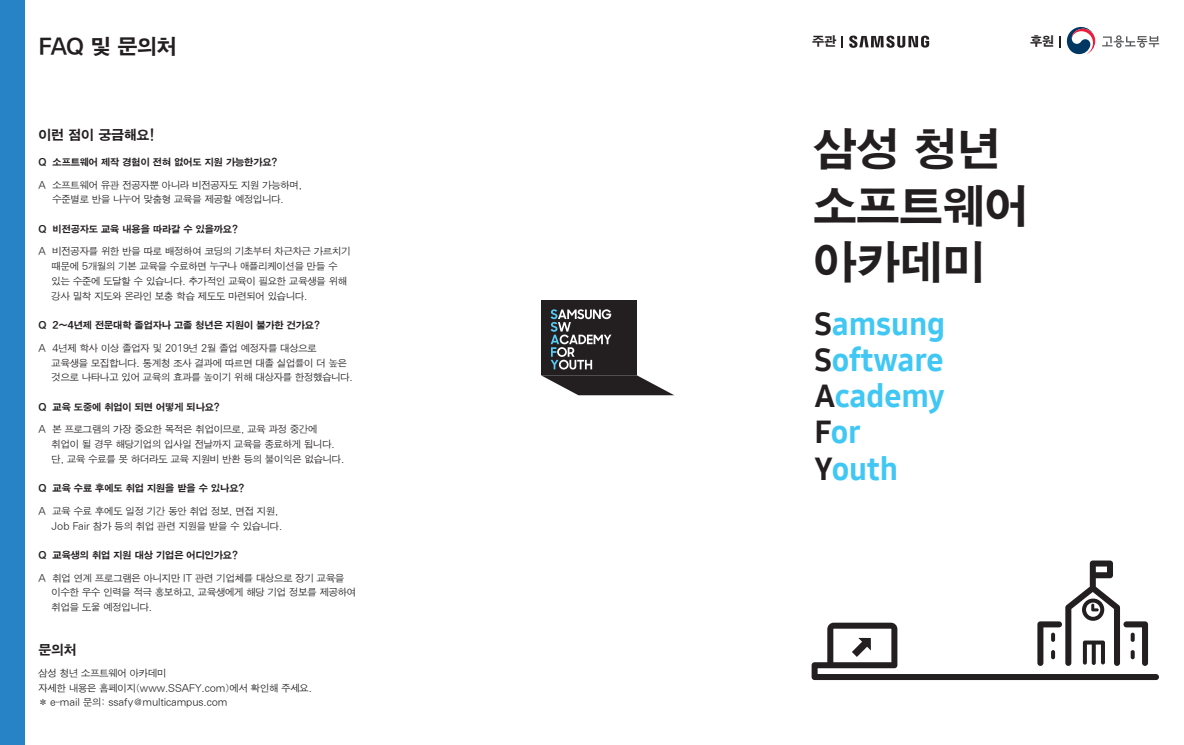
<style>
.page{position:relative;width:1184px;height:745px;background:#fff}
.page>*{position:absolute;margin:0;border:0;box-sizing:border-box;transform-origin:0 0}
.t1{font:46.5px "SMK Gothic Pro";letter-spacing:-.075em;color:#231f20}
.t2{font:31.88px "Samsung One 800";color:#40c7f4}
.t3{font:21.62px "SMK Gothic Pro";letter-spacing:-.085em;color:#231f20}
.t4{font:13.75px "SMK Gothic Pro";letter-spacing:-.075em;color:#231f20}
.t5{font:13px "SMK Gothic Pro";color:#231f20}
.t6{font:9.88px/14.8px "SMJ Gothic Pro";letter-spacing:-.075em;color:#231f20}
.t7{font:9.88px "SMK Gothic Pro";letter-spacing:-.075em;color:#231f20}
.s1{color:#231f20}
</style>
<div class="page">
<div style="left:0;top:0;width:25px;height:744px;background:#2783c5"></div>
<div style="left:541px;top:300px;width:95px;height:75px;background:#231f20"></div>
<svg style="left:541px;top:375px;width:133px;height:20px"></svg>
<svg style="left:550px;top:309px;width:61px;height:60px"></svg>
<svg style="left:1102px;top:35px;width:57px;height:13px"></svg>
<svg style="left:1066px;top:27px;width:29px;height:27px"></svg>
<svg style="left:849px;top:36px;width:80px;height:12px"></svg>
<svg style="left:811px;top:560px;width:347px;height:119px"></svg>
<p class="t3" style="left:38px;top:35px;width:141px">FAQ 및 문의처</p>
<p class="t4" style="left:38px;top:127px;width:119px">이런 점이 궁금해요!</p>
<p class="t7" style="left:38px;top:157px;width:241px">Q 소프트웨어 제작 경험이 전혀 없어도 지원 가능한가요?</p>
<p class="t6" style="left:38px;top:177px;width:265px">A 소프트웨어 유관 전공자뿐 아니라 비전공자도 지원 가능하며,</p>
<p class="t6" style="left:52px;top:192px;width:233px">수준별로 반을 나누어 맞춤형 교육을 제공할 예정입니다.</p>
<p class="t7" style="left:38px;top:224px;width:202px">Q 비전공자도 교육 내용을 따라갈 수 있을까요?</p>
<p class="t6" style="left:51px;top:244px;width:301px;text-indent:-13px">A 비전공자를 위한 반을 따로 배정하여 코딩의 기초부터 차근차근 가르치기 때문에 5개월의 기본 교육을 수료하면 누구나 애플리케이션을 만들 수 있는 수준에 도달할 수 있습니다. 추가적인 교육이 필요한 교육생을 위해</p>
<p class="t6" style="left:51px;top:288px;width:258px">강사 밀착 지도와 온라인 보충 학습 제도도 마련되어 있습니다.</p>
<p class="t7" style="left:38px;top:320px;width:284px">Q 2~4년제 전문대학 졸업자나 고졸 청년은 지원이 불가한 건가요?</p>
<p class="t6" style="left:38px;top:340px;width:280px">A 4년제 학사 이상 졸업자 및 2019년 2월 졸업 예정자를 대상으로</p>
<p class="t6" style="left:51px;top:355px;width:303px">교육생을 모집합니다. 통계청 조사 결과에 따르면 대졸 실업률이 더 높은 것으로 나타나고 있어 교육의 효과를 높이기 위해 대상자를 한정했습니다.</p>
<p class="t7" style="left:38px;top:401px;width:184px">Q 교육 도중에 취업이 되면 어떻게 되나요?</p>
<p class="t6" style="left:38px;top:422px;width:281px">A 본 프로그램의 가장 중요한 목적은 취업이므로, 교육 과정 중간에</p>
<p class="t6" style="left:51px;top:437px;width:285px">취업이 될 경우 해당기업의 입사일 전날까지 교육을 종료하게 됩니다.</p>
<p class="t6" style="left:51px;top:451px;width:295px">단, 교육 수료를 못 하더라도 교육 지원비 반환 등의 불이익은 없습니다.</p>
<p class="t7" style="left:38px;top:483px;width:208px">Q 교육 수료 후에도 취업 지원을 받을 수 있나요?</p>
<p class="t6" style="left:38px;top:503px;width:242px">A 교육 수료 후에도 일정 기간 동안 취업 정보, 면접 지원,</p>
<p class="t6" style="left:51px;top:518px;width:233px">Job Fair 참가 등의 취업 관련 지원을 받을 수 있습니다.</p>
<p class="t7" style="left:38px;top:549px;width:202px">Q 교육생의 취업 지원 대상 기업은 어디인가요?</p>
<p class="t6" style="left:51px;top:570px;width:306px;text-indent:-13px">A 취업 연계 프로그램은 아니지만 IT 관련 기업체를 대상으로 장기 교육을 이수한 우수 인력을 적극 홍보하고, 교육생에게 해당 기업 정보를 제공하여 취업을 도울 예정입니다.</p>
<p class="t4" style="left:38px;top:642px;width:41px">문의처</p>
<p class="t6" style="left:38px;top:665px;width:130px">삼성 청년 소프트웨어 아카데미</p>
<p class="t6" style="left:38px;top:680px;width:275px">자세한 내용은 홈페이지(www.SSAFY.com)에서 확인해 주세요.</p>
<p class="t6" style="left:38px;top:694px;width:191px">✽ e-mail 문의: ssafy@multicampus.com</p>
<p class="t5" style="left:811px;top:35px;width:27px">주관</p>
<p class="t5" style="left:1029px;top:35px;width:27px">후원</p>
<p class="t1" style="left:811px;top:125px;width:192px">삼성 청년</p>
<p class="t1" style="left:811px;top:181px;width:220px">소프트웨어</p>
<p class="t1" style="left:811px;top:238px;width:177px">아카데미</p>
<p class="t2" style="left:814px;top:302px;width:132px"><span class="s1">S</span>amsung</p>
<p class="t2" style="left:814px;top:338px;width:130px"><span class="s1">S</span>oftware</p>
<p class="t2" style="left:814px;top:374px;width:132px"><span class="s1">A</span>cademy</p>
<p class="t2" style="left:814px;top:410px;width:48px"><span class="s1">F</span>or</p>
<p class="t2" style="left:814px;top:446px;width:85px"><span class="s1">Y</span>outh</p>
</div>
